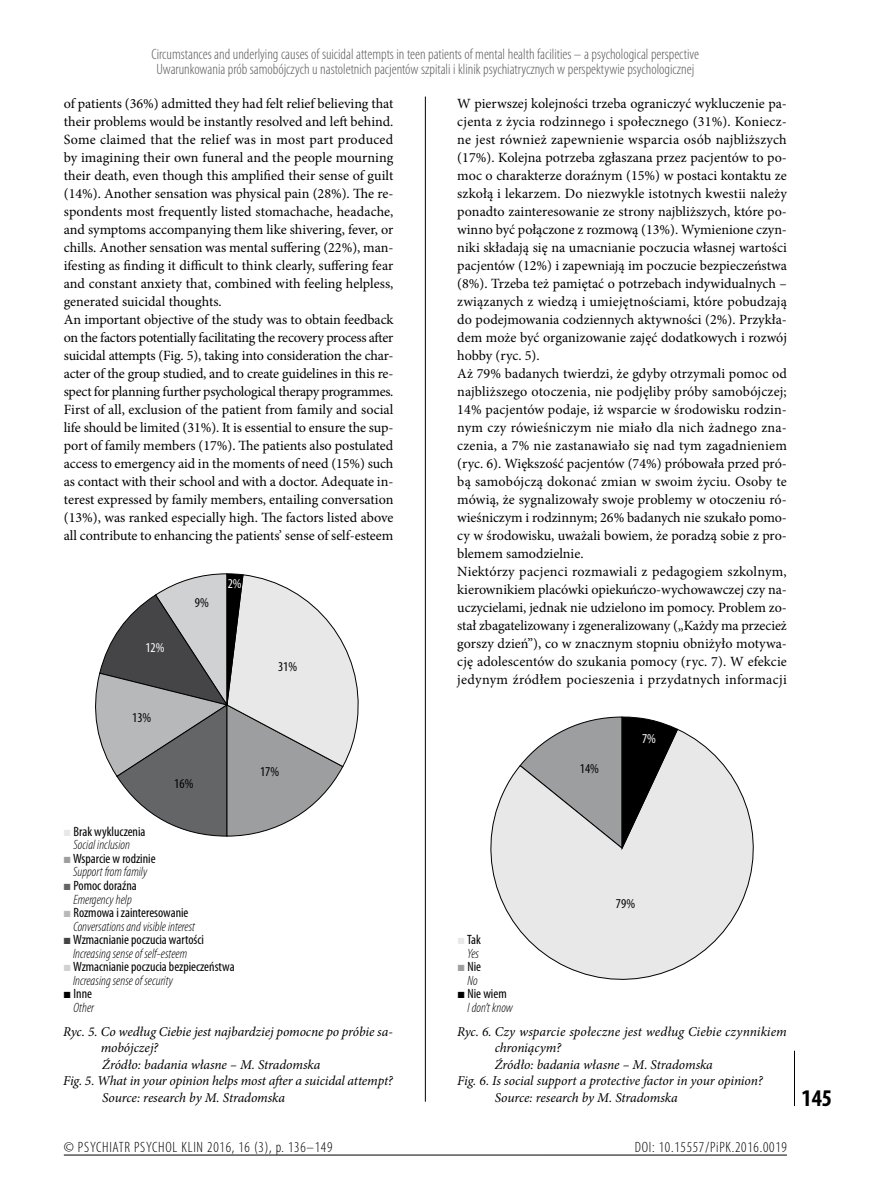
<style>
.page{position:relative;width:872px;height:1191px;background:#fff}
.page>*{position:absolute;margin:0;border:0;box-sizing:border-box;transform-origin:0 0}
.t1{font:700 condensed 24px "Myriad Pro";color:#000}
.t2{font:300 condensed 15px/15px "Myriad Pro";color:#58585a;text-align:center}
.t3{font:300 condensed 15px "Myriad Pro";letter-spacing:.05em;color:#000}
.t4{font:14.1px/18px "Minion Pro";color:#000}
.t5{font:italic 13.5px "Minion Pro";letter-spacing:-.01em;color:#000}
.t6{font:italic 300 condensed 13.5px/13.5px "Myriad Pro";color:#000;text-align:center}
.t7{font:condensed 13.5px/13.5px "Myriad Pro";color:#000;text-align:center}
.t8{font:condensed 13.5px "Myriad Pro";color:#fff}
.s1{font-family:"Times New Roman";font-stretch:normal;color:#e8e8e9}
.s2{font-weight:300;font-style:italic}
.s3{font-family:"Times New Roman";font-stretch:normal;color:#9c9e9f}
.s4{font-family:"Times New Roman";font-weight:400;font-style:normal;font-stretch:normal;color:#646567}
.s5{font-weight:400;font-style:normal}
.s6{font-family:"Times New Roman";font-weight:400;font-style:normal;font-stretch:normal;color:#b6b8b9}
.s7{font-family:"Times New Roman";font-weight:400;font-style:normal;font-stretch:normal;color:#454547}
.s8{font-family:"Times New Roman";font-stretch:normal;color:#d0d1d2}
.s9{font-family:"Times New Roman";font-weight:400;font-style:normal;font-stretch:normal}
</style>
<div class="page">
<hr style="left:794px;top:1050px;width:1px;height:56px;background:#000">
<hr style="left:64px;top:1154px;width:723px;height:1px;background:#000">
<svg style="left:95px;top:573px;width:264px;height:264px"></svg>
<hr style="left:425px;top:97px;width:1px;height:1004px;background:#000">
<svg style="left:490px;top:729px;width:264px;height:251px"></svg>
<svg style="left:519px;top:716px;width:159px;height:133px;background:#a0a1a2"></svg>
<p class="t2" style="left:152px;top:47px;width:549px">Circumstances and underlying causes of suicidal attempts in teen patients of mental health facilities – a psychological perspective<br>Uwarunkowania prób samobójczych u nastoletnich pacjentów szpitali i klinik psychiatrycznych w perspektywie psychologicznej</p>
<p class="t4" style="left:64px;top:95px;width:331px">of patients (36%) admitted they had felt relief believing that their problems would be instantly resolved and left behind.<br>Some claimed that the relief was in most part produced by imagining their own funeral and the people mourning their death, even though this amplified their sense of guilt (14%). Another sensation was physical pain (28%). The re&shy;spondents most frequently listed stomachache, headache, and symptoms accompanying them like shivering, fever, or chills. Another sensation was mental suffering (22%), man&shy;ifesting as finding it difficult to think clearly, suffering fear and constant anxiety that, combined with feeling helpless, generated suicidal thoughts.<br>An important objective of the study was to obtain feedback on the factors potentially facilitating the recovery process after suicidal attempts (Fig. 5), taking into consideration the char&shy;acter of the group studied, and to create guidelines in this re&shy;spect for planning further psychological therapy programmes.<br>First of all, exclusion of the patient from family and social life should be limited (31%). It is essential to ensure the sup&shy;port of family members (17%). The patients also postulated access to emergency aid in the moments of need (15%) such as contact with their school and with a doctor. Adequate in&shy;terest expressed by family members, entailing conversation (13%), was ranked especially high. The factors listed above all contribute to enhancing the patients’ sense of self-esteem</p>
<p class="t8" style="left:145px;top:639px;width:21px">12%</p>
<p class="t7" style="left:195px;top:595px;width:15px">9%</p>
<p class="t8" style="left:228px;top:575px;width:15px">2%</p>
<p class="t7" style="left:132px;top:710px;width:21px">13%</p>
<p class="t7" style="left:174px;top:776px;width:21px">16%</p>
<p class="t7" style="left:63px;top:824px;width:84px"><span class="s1">■</span> Brak wykluczenia<br><span class="s2">Social inclusion</span></p>
<p class="t7" style="left:63px;top:851px;width:94px"><span class="s3">■</span>Wsparcie w rodzinie<br><span class="s2">Support from family</span></p>
<p class="t6" style="left:63px;top:879px;width:75px"><span class="s4">■</span> <span class="s5">Pomoc doraźna<br></span>Emergency help</p>
<p class="t6" style="left:73px;top:906px;width:123px;text-align:left;text-indent:-10px"><span class="s6">■</span> <span class="s5">Rozmowa i zainteresowanie<br></span>Conversations and visible interest</p>
<p class="t6" style="left:63px;top:933px;width:142px"><span class="s7">■</span><span class="s5">Wzmacnianie poczucia wartości<br></span>Increasing sense of self-esteem</p>
<p class="t7" style="left:73px;top:959px;width:163px;text-align:left;text-indent:-10px"><span class="s8">■</span>Wzmacnianie poczucia bezpieczeństwa<br><span class="s2">Increasing sense of security</span></p>
<p class="t6" style="left:63px;top:987px;width:33px;text-align:right"><span class="s9">■</span> <span class="s5">Inne<br></span>Other</p>
<p class="t7" style="left:278px;top:660px;width:21px">31%</p>
<p class="t7" style="left:260px;top:765px;width:21px">17%</p>
<p class="t5" style="left:63px;top:1022px;width:331px">Ryc. 5. Co według Ciebie jest najbardziej pomocne po próbie sa-</p>
<p class="t5" style="left:101px;top:1038px;width:59px">mobójczej?</p>
<p class="t5" style="left:102px;top:1055px;width:220px">Źródło: badania własne – M. Stradomska</p>
<p class="t5" style="left:63px;top:1071px;width:331px">Fig. 5. What in your opinion helps most after a suicidal attempt?</p>
<p class="t5" style="left:102px;top:1088px;width:184px">Source: research by M. Stradomska</p>
<p class="t4" style="left:457px;top:95px;width:331px">W pierwszej kolejności trzeba ograniczyć wykluczenie pa&shy;cjenta z życia rodzinnego i społecznego (31%). Koniecz&shy;ne jest również zapewnienie wsparcia osób najbliższych (17%). Kolejna potrzeba zgłaszana przez pacjentów to po&shy;moc o charakterze doraźnym (15%) w postaci kontaktu ze szkołą i lekarzem. Do niezwykle istotnych kwestii należy ponadto zainteresowanie ze strony najbliższych, które po&shy;winno być połączone z rozmową (13%). Wymienione czyn&shy;niki składają się na umacnianie poczucia własnej wartości pacjentów (12%) i zapewniają im poczucie bezpieczeństwa (8%). Trzeba też pamiętać o potrzebach indywidualnych – związanych z wiedzą i umiejętnościami, które pobudzają do podejmowania codziennych aktywności (2%). Przykła&shy;dem może być organizowanie zajęć dodatkowych i rozwój hobby (ryc. 5).<br>Aż 79% badanych twierdzi, że gdyby otrzymali pomoc od najbliższego otoczenia, nie podjęliby próby samobójczej; 14% pacjentów podaje, iż wsparcie w środowisku rodzin&shy;nym czy rówieśniczym nie miało dla nich żadnego zna&shy;czenia, a 7% nie zastanawiało się nad tym zagadnieniem (ryc. 6). Większość pacjentów (74%) próbowała przed pró&shy;bą samobójczą dokonać zmian w swoim życiu. Osoby te mówią, że sygnalizowały swoje problemy w otoczeniu ró&shy;wieśniczym i rodzinnym; 26% badanych nie szukało pomo&shy;cy w środowisku, uważali bowiem, że poradzą sobie z pro&shy;blemem samodzielnie.<br>Niektórzy pacjenci rozmawiali z pedagogiem szkolnym, kierownikiem placówki opiekuńczo-wychowawczej czy na&shy;uczycielami, jednak nie udzielono im pomocy. Problem zo&shy;stał zbagatelizowany i zgeneralizowany („Każdy ma przecież gorszy dzień”), co w znacznym stopniu obniżyło motywa&shy;cję adolescentów do szukania pomocy (ryc. 7). W efekcie jedynym źródłem pocieszenia i przydatnych informacji</p>
<p class="t7" style="left:457px;top:932px;width:25px"><span class="s1">■</span>Tak<br><span class="s2">Yes</span></p>
<p class="t7" style="left:457px;top:959px;width:25px"><span class="s3">■</span> Nie<br><span class="s2">No</span></p>
<p class="t6" style="left:467px;top:987px;width:47px;text-align:left;text-indent:-10px"><span class="s9">■</span> <span class="s5">Nie wiem<br></span>I don’t know</p>
<p class="t7" style="left:580px;top:762px;width:21px">14%</p>
<p class="t8" style="left:642px;top:730px;width:15px">7%</p>
<p class="t7" style="left:616px;top:896px;width:21px">79%</p>
<p class="t5" style="left:457px;top:1022px;width:331px">Ryc. 6. Czy wsparcie społeczne jest według Ciebie czynnikiem</p>
<p class="t5" style="left:495px;top:1038px;width:68px">chroniącym?</p>
<p class="t5" style="left:495px;top:1055px;width:220px">Źródło: badania własne – M. Stradomska</p>
<p class="t5" style="left:457px;top:1071px;width:307px">Fig. 6. Is social support a protective factor in your opinion?</p>
<p class="t5" style="left:495px;top:1088px;width:184px">Source: research by M. Stradomska</p>
<p class="t3" style="left:64px;top:1139px;width:270px">© PSYCHIATR PSYCHOL KLIN 2016, 16 (3), p. 136–149</p>
<p class="t3" style="left:635px;top:1139px;width:154px">DOI: 10.15557/PiPK.2016.0019</p>
<h1 class="t1" style="left:801px;top:1083px;width:32px">145</h1>
</div>
